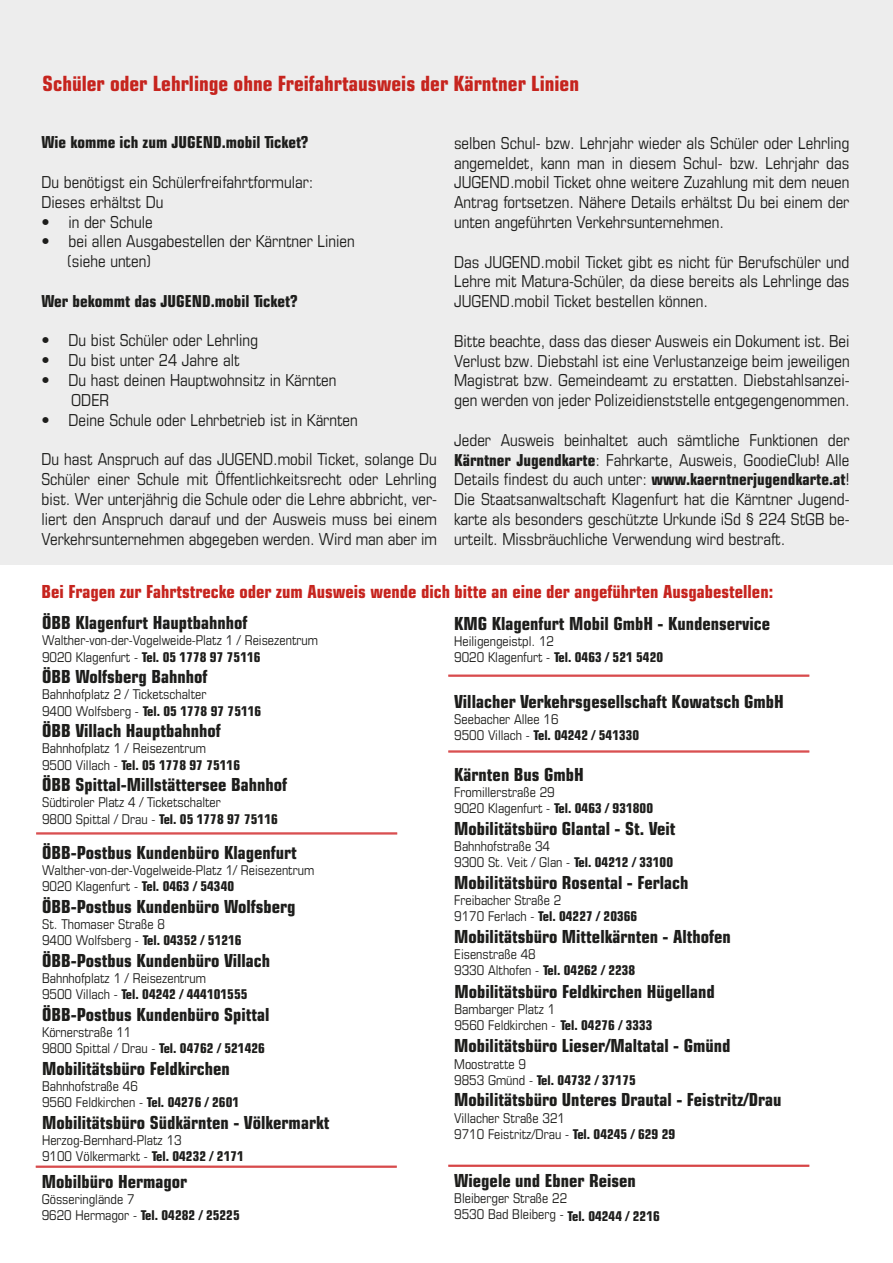
<style>
.page{position:relative;width:893px;height:1263px;background:#fff}
.page>*{position:absolute;margin:0;border:0;box-sizing:border-box;transform-origin:0 0}
.t1{font:700 condensed 21px "Eurostile";color:#c6241e}
.t2{font:700 condensed 18px "Eurostile";color:#1d1d1b}
.t3{font:700 condensed 18px "Eurostile";color:#c6241e}
.t4{font:condensed 16.5px/19.8px "Eurostile";color:#1d1d1b;text-align:justify}
.t5{font:700 condensed 16.5px "Eurostile";color:#1d1d1b}
.t6{font:condensed 13.5px/16.2px "Eurostile";color:#1d1d1b}
.s1{font-weight:700}
</style>
<div class="page">
<div style="left:0;top:0;width:893px;height:565px;background:#ededed"></div>
<hr style="left:36px;top:833px;width:361px;height:1px;background:#cd1719">
<hr style="left:36px;top:834px;width:361px;height:1px;background:#cd1719">
<hr style="left:448px;top:675px;width:361px;height:1px;background:#cd1719">
<hr style="left:448px;top:676px;width:361px;height:1px;background:#cd1719">
<hr style="left:448px;top:751px;width:361px;height:1px;background:#cd1719">
<hr style="left:448px;top:752px;width:361px;height:1px;background:#cd1719">
<hr style="left:448px;top:1165px;width:361px;height:1px;background:#cd1719">
<hr style="left:448px;top:1166px;width:361px;height:1px;background:#cd1719">
<hr style="left:36px;top:1166px;width:361px;height:1px;background:#cd1719">
<hr style="left:36px;top:1167px;width:361px;height:1px;background:#cd1719">
<p class="t1" style="left:43px;top:70px;width:538px">Schüler oder Lehrlinge ohne Freifahrtausweis der Kärntner Linien</p>
<p class="t5" style="left:41px;top:133px;width:268px">Wie komme ich zum JUGEND.mobil Ticket?</p>
<p class="t4" style="left:41px;top:172px;width:273px">Du benötigst ein Schülerfreifahrtformular:<br>Dieses erhältst Du</p>
<p class="t4" style="left:41px;top:212px;width:113px">• in der Schule</p>
<p class="t4" style="left:67px;top:231px;width:289px;text-indent:-26px">• bei allen Ausgabestellen der Kärntner Linien (siehe unten)</p>
<p class="t5" style="left:41px;top:291px;width:257px">Wer bekommt das JUGEND.mobil Ticket?</p>
<p class="t4" style="left:41px;top:330px;width:218px">• Du bist Schüler oder Lehrling</p>
<p class="t4" style="left:41px;top:350px;width:200px">• Du bist unter 24 Jahre alt</p>
<p class="t4" style="left:71px;top:370px;width:267px;text-indent:-30px">• Du hast deinen Hauptwohnsitz in Kärnten<br>ODER</p>
<p class="t4" style="left:41px;top:410px;width:318px">• Deine Schule oder Lehrbetrieb ist in Kärnten</p>
<p class="t4" style="left:41px;top:449px;width:397px">Du hast Anspruch auf das JUGEND.mobil Ticket, solange Du Schüler einer Schule mit Öffentlichkeitsrecht oder Lehrling bist. Wer unterjährig die Schule oder die Lehre abbricht, ver&shy;liert den Anspruch darauf und der Ausweis muss bei einem Verkehrsunternehmen abgegeben werden. Wird man aber im</p>
<p class="t4" style="left:454px;top:133px;width:397px">selben Schul- bzw. Lehrjahr wieder als Schüler oder Lehrling angemeldet, kann man in diesem Schul- bzw. Lehrjahr das JUGEND.mobil Ticket ohne weitere Zuzahlung mit dem neuen Antrag fortsetzen. Nähere Details erhältst Du bei einem der unten angeführten Verkehrsunternehmen.</p>
<p class="t4" style="left:454px;top:252px;width:397px">Das JUGEND.mobil Ticket gibt es nicht für Berufschüler und Lehre mit Matura-Schüler, da diese bereits als Lehrlinge das JUGEND.mobil Ticket bestellen können.</p>
<p class="t4" style="left:454px;top:331px;width:397px">Bitte beachte, dass das dieser Ausweis ein Dokument ist. Bei Verlust bzw. Diebstahl ist eine Verlustanzeige beim jeweiligen Magistrat bzw. Gemeindeamt zu erstatten. Diebstahlsanzei&shy;gen werden von jeder Polizeidienststelle entgegengenommen.</p>
<p class="t4" style="left:454px;top:430px;width:397px">Jeder Ausweis beinhaltet auch sämtliche Funktionen der <span class="s1">Kärntner Jugendkarte</span>: Fahrkarte, Ausweis, GoodieClub! Alle Details findest du auch unter: <span class="s1">www.kaerntnerjugendkarte.at</span>!<br>Die Staatsanwaltschaft Klagenfurt hat die Kärntner Jugend&shy;karte als besonders geschützte Urkunde iSd § 224 StGB be&shy;urteilt. Missbräuchliche Verwendung wird bestraft.</p>
<p class="t3" style="left:41px;top:581px;width:733px">Bei Fragen zur Fahrtstrecke oder zum Ausweis wende dich bitte an eine der angeführten Ausgabestellen:</p>
<p class="t2" style="left:42px;top:612px;width:207px">ÖBB Klagenfurt Hauptbahnhof</p>
<p class="t6" style="left:42px;top:632px;width:277px">Walther-von-der-Vogelweide-Platz 1 / Reisezentrum<br>9020 Klagenfurt - <span class="s1">Tel. 05 1778 97 75116</span></p>
<p class="t2" style="left:42px;top:666px;width:167px">ÖBB Wolfsberg Bahnhof</p>
<p class="t6" style="left:42px;top:686px;width:221px">Bahnhofplatz 2 / Ticketschalter<br>9400 Wolfsberg - <span class="s1">Tel. 05 1778 97 75116</span></p>
<p class="t2" style="left:42px;top:720px;width:180px">ÖBB Villach Hauptbahnhof</p>
<p class="t6" style="left:42px;top:740px;width:199px">Bahnhofplatz 1 / Reisezentrum<br>9500 Villach - <span class="s1">Tel. 05 1778 97 75116</span></p>
<p class="t2" style="left:42px;top:774px;width:247px">ÖBB Spittal-Millstättersee Bahnhof</p>
<p class="t6" style="left:42px;top:794px;width:237px">Südtiroler Platz 4 / Ticketschalter<br>9800 Spittal / Drau - <span class="s1">Tel. 05 1778 97 75116</span></p>
<p class="t2" style="left:42px;top:841px;width:256px">ÖBB-Postbus Kundenbüro Klagenfurt</p>
<p class="t6" style="left:42px;top:862px;width:274px">Walther-von-der-Vogelweide-Platz 1/ Reisezentrum<br>9020 Klagenfurt - <span class="s1">Tel. 0463 / 54340</span></p>
<p class="t2" style="left:42px;top:895px;width:255px">ÖBB-Postbus Kundenbüro Wolfsberg</p>
<p class="t6" style="left:42px;top:916px;width:201px">St. Thomaser Straße 8<br>9400 Wolfsberg - <span class="s1">Tel. 04352 / 51216</span></p>
<p class="t2" style="left:42px;top:949px;width:230px">ÖBB-Postbus Kundenbüro Villach</p>
<p class="t6" style="left:42px;top:970px;width:207px">Bahnhofplatz 1 / Reisezentrum<br>9500 Villach - <span class="s1">Tel. 04242 / 444101555</span></p>
<p class="t2" style="left:42px;top:1003px;width:229px">ÖBB-Postbus Kundenbüro Spittal</p>
<p class="t6" style="left:42px;top:1024px;width:224px">Körnerstraße 11<br>9800 Spittal / Drau - <span class="s1">Tel. 04762 / 521426</span></p>
<p class="t2" style="left:42px;top:1057px;width:189px">Mobilitätsbüro Feldkirchen</p>
<p class="t6" style="left:42px;top:1078px;width:199px">Bahnhofstraße 46<br>9560 Feldkirchen - <span class="s1">Tel. 04276 / 2601</span></p>
<p class="t2" style="left:42px;top:1111px;width:289px">Mobilitätsbüro Südkärnten - Völkermarkt</p>
<p class="t6" style="left:42px;top:1132px;width:203px">Herzog-Bernhard-Platz 13<br>9100 Völkermarkt - <span class="s1">Tel. 04232 / 2171</span></p>
<p class="t2" style="left:42px;top:1170px;width:147px">Mobilbüro Hermagor</p>
<p class="t6" style="left:42px;top:1191px;width:200px">Gösseringlände 7<br>9620 Hermagor - <span class="s1">Tel. 04282 / 25225</span></p>
<p class="t2" style="left:454px;top:612px;width:318px">KMG Klagenfurt Mobil GmbH - Kundenservice</p>
<p class="t6" style="left:454px;top:633px;width:210px">Heiligengeistpl. 12<br>9020 Klagenfurt - <span class="s1">Tel. 0463 / 521 5420</span></p>
<p class="t2" style="left:454px;top:691px;width:331px">Villacher Verkehrsgesellschaft Kowatsch GmbH</p>
<p class="t6" style="left:454px;top:711px;width:187px">Seebacher Allee 16<br>9500 Villach - <span class="s1">Tel. 04242 / 541330</span></p>
<p class="t2" style="left:454px;top:763px;width:131px">Kärnten Bus GmbH</p>
<p class="t6" style="left:454px;top:784px;width:200px">Fromillerstraße 29<br>9020 Klagenfurt - <span class="s1">Tel. 0463 / 931800</span></p>
<p class="t2" style="left:454px;top:817px;width:223px">Mobilitätsbüro Glantal - St. Veit</p>
<p class="t6" style="left:454px;top:838px;width:220px">Bahnhofstraße 34<br>9300 St. Veit / Glan - <span class="s1">Tel. 04212 / 33100</span></p>
<p class="t2" style="left:454px;top:871px;width:236px">Mobilitätsbüro Rosental - Ferlach</p>
<p class="t6" style="left:454px;top:892px;width:185px">Freibacher Straße 2<br>9170 Ferlach - <span class="s1">Tel. 04227 / 20366</span></p>
<p class="t2" style="left:454px;top:925px;width:278px">Mobilitätsbüro Mittelkärnten - Althofen</p>
<p class="t6" style="left:454px;top:946px;width:183px">Eisenstraße 48<br>9330 Althofen - <span class="s1">Tel. 04262 / 2238</span></p>
<p class="t2" style="left:454px;top:980px;width:262px">Mobilitätsbüro Feldkirchen Hügelland</p>
<p class="t6" style="left:454px;top:1001px;width:200px">Bambarger Platz 1<br>9560 Feldkirchen - <span class="s1">Tel. 04276 / 3333</span></p>
<p class="t2" style="left:454px;top:1035px;width:278px">Mobilitätsbüro Lieser/Maltatal - Gmünd</p>
<p class="t6" style="left:454px;top:1055px;width:183px">Moostratte 9<br>9853 Gmünd - <span class="s1">Tel. 04732 / 37175</span></p>
<p class="t2" style="left:454px;top:1089px;width:329px">Mobilitätsbüro Unteres Drautal - Feistritz/Drau</p>
<p class="t6" style="left:454px;top:1109px;width:222px">Villacher Straße 321<br>9710 Feistritz/Drau - <span class="s1">Tel. 04245 / 629 29</span></p>
<p class="t2" style="left:454px;top:1169px;width:183px">Wiegele und Ebner Reisen</p>
<p class="t6" style="left:454px;top:1190px;width:207px">Bleiberger Straße 22<br>9530 Bad Bleiberg - <span class="s1">Tel. 04244 / 2216</span></p>
</div>
